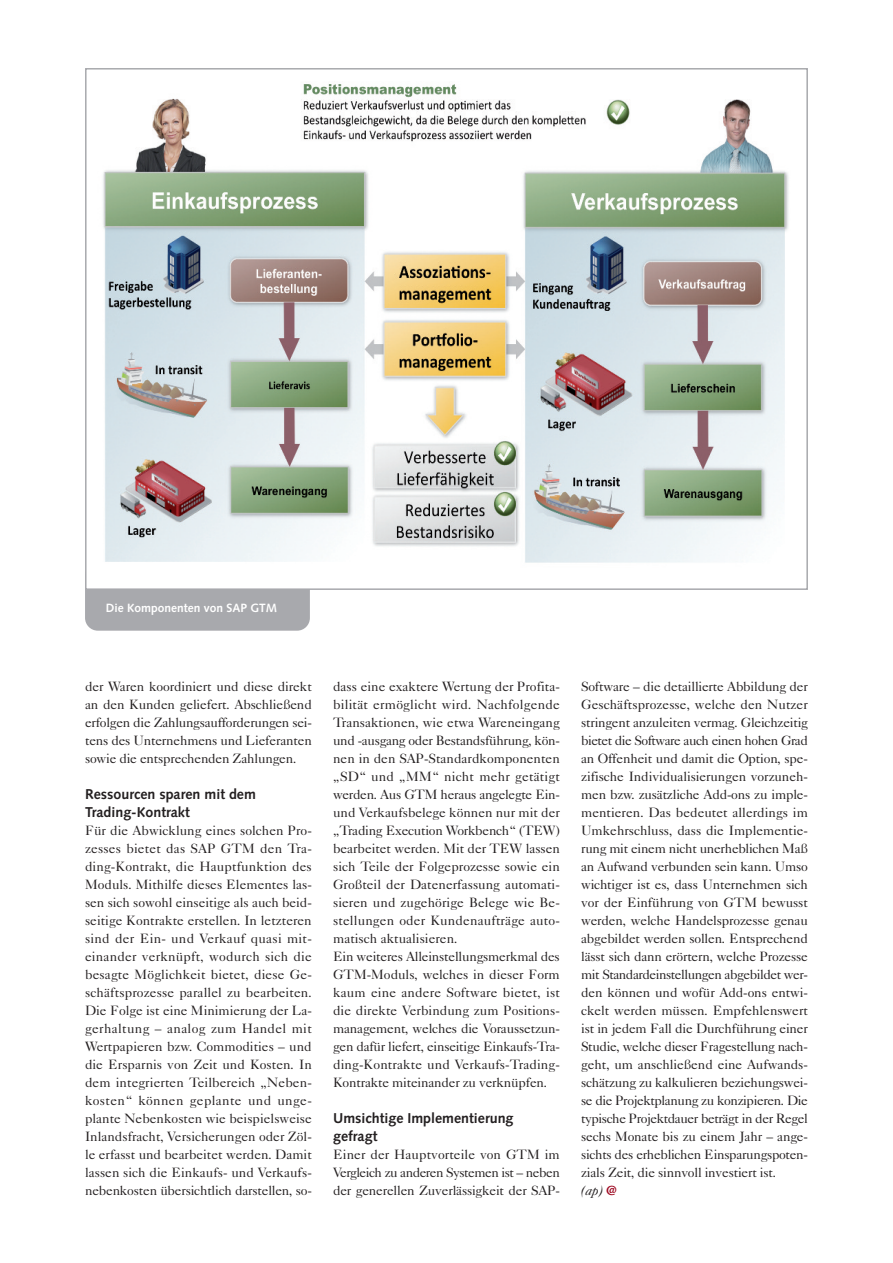
<style>
.page{position:relative;width:893px;height:1263px;background:#fff}
.page>*{position:absolute;margin:0;border:0;box-sizing:border-box;transform-origin:0 0}
.t1{font:700 14.25px/18px "Syntax";color:#231f20}
.t2{font:13.5px/18px "Caslon Five Forty";letter-spacing:-.015em;color:#231f20;text-align:justify}
.t3{font:700 12px "Syntax";color:#fff}
.s1{font-style:italic}
.s2{font-family:"Caslon Two Twenty Four";font-weight:700;color:#9d061f}
</style>
<div class="page">
<div style="left:85px;top:563px;width:225px;height:68px;background:#a8a9ad;border-radius:13px"></div>
<img style="left:88px;top:84px;width:701px;height:503px">
<p class="t3" style="left:106px;top:603px;width:173px">Die Komponenten von SAP GTM</p>
<p class="t2" style="left:85px;top:678px;width:228px">der Waren koordiniert und diese direkt an den Kunden geliefert. Abschließend erfolgen die Zahlungsaufforderungen sei&shy;tens des Unternehmens und Lieferanten sowie die entsprechenden Zahlungen.</p>
<p class="t1" style="left:85px;top:786px;width:172px">Ressourcen sparen mit dem<br>Trading-Kontrakt</p>
<p class="t2" style="left:85px;top:822px;width:228px">Für die Abwicklung eines solchen Pro&shy;zesses bietet das SAP GTM den Tra&shy;ding-Kontrakt, die Hauptfunktion des Moduls. Mithilfe dieses Elementes las&shy;sen sich sowohl einseitige als auch beid&shy;seitige Kontrakte erstellen. In letzteren sind der Ein- und Verkauf quasi mit&shy;einander verknüpft, wodurch sich die besagte Möglichkeit bietet, diese Ge&shy;schäftsprozesse parallel zu bearbeiten.<br>Die Folge ist eine Minimierung der La&shy;gerhaltung – analog zum Handel mit Wertpapieren bzw. Commodities – und die Ersparnis von Zeit und Kosten. In dem integrierten Teilbereich „Neben&shy;kosten“ können geplante und unge&shy;plante Nebenkosten wie beispielsweise Inlandsfracht, Versicherungen oder Zöl&shy;le erfasst und bearbeitet werden. Damit lassen sich die Einkaufs- und Verkaufs&shy;nebenkosten übersichtlich darstellen, so-</p>
<p class="t2" style="left:333px;top:678px;width:228px;text-align:left">dass eine exaktere Wertung der Profita&shy;bilität ermöglicht wird. Nachfolgende Transaktionen, wie etwa Wareneingang und -ausgang oder Bestandsführung, kön&shy;nen in den SAP-Standardkomponenten „SD“ und „MM“ nicht mehr getätigt werden. Aus GTM heraus angelegte Ein&shy;und Verkaufsbelege können nur mit der „Trading Execution Workbench“ (TEW) bearbeitet werden. Mit der TEW lassen sich Teile der Folgeprozesse sowie ein Großteil der Datenerfassung automati&shy;sieren und zugehörige Belege wie Be&shy;stellungen oder Kundenaufträge auto&shy;matisch aktualisieren.<br>Ein weiteres Alleinstellungsmerkmal des GTM-Moduls, welches in dieser Form kaum eine andere Software bietet, ist die direkte Verbindung zum Positions&shy;management, welches die Voraussetzun&shy;gen dafür liefert, einseitige Einkaufs-Tra&shy;ding-Kontrakte und Verkaufs-Trading-Kontrakte miteinander zu verknüpfen.</p>
<p class="t1" style="left:333px;top:1110px;width:182px">Umsichtige Implementierung gefragt</p>
<p class="t2" style="left:333px;top:1146px;width:228px">Einer der Hauptvorteile von GTM im Vergleich zu anderen Systemen ist – neben der generellen Zuverlässigkeit der SAP-</p>
<p class="t2" style="left:581px;top:678px;width:228px;text-align:left">Software – die detaillierte Abbildung der Geschäftsprozesse, welche den Nutzer stringent anzuleiten vermag. Gleichzeitig bietet die Software auch einen hohen Grad an Offenheit und damit die Option, spe&shy;zifische Individualisierungen vorzuneh&shy;men bzw. zusätzliche Add-ons zu imple&shy;mentieren. Das bedeutet allerdings im Umkehrschluss, dass die Implementie&shy;rung mit einem nicht unerheblichen Maß an Aufwand verbunden sein kann. Umso wichtiger ist es, dass Unternehmen sich vor der Einführung von GTM bewusst werden, welche Handelsprozesse genau abgebildet werden sollen. Entsprechend lässt sich dann erörtern, welche Prozesse mit Standardeinstellungen abgebildet wer&shy;den können und wofür Add-ons entwi&shy;ckelt werden müssen. Empfehlenswert ist in jedem Fall die Durchführung einer Studie, welche dieser Fragestellung nach&shy;geht, um anschließend eine Aufwands&shy;schätzung zu kalkulieren beziehungswei&shy;se die Projektplanung zu konzipieren. Die typische Projektdauer beträgt in der Regel sechs Monate bis zu einem Jahr – ange&shy;sichts des erheblichen Einsparungspoten&shy;zials Zeit, die sinnvoll investiert ist.<br><span class="s1">(ap)</span> <span class="s2">@</span></p>
</div>
